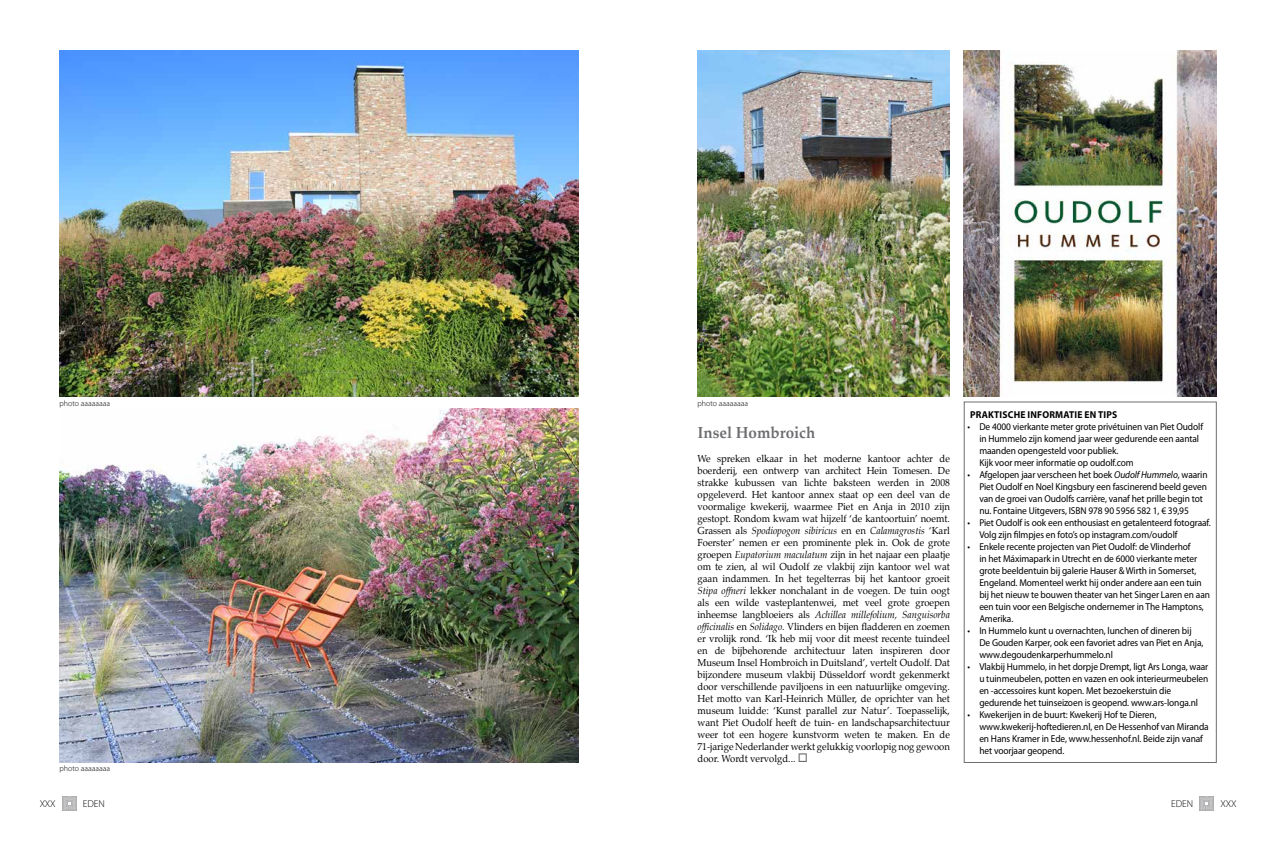
<style>
.page{position:relative;width:1276px;height:842px;background:#fff}
.page>*{position:absolute;margin:0;border:0;box-sizing:border-box;transform-origin:0 0}
.t1{font:700 16px "Palatino";color:#6d6e71;scale:.95 1}
.t2{font:10px/12px "Palatino";color:#000;text-align:justify;scale:.95 1}
.t3{font:10px/12px "Myriad Pro";letter-spacing:-.01em;color:#000;scale:.94 1}
.t4{font:700 10px "Myriad Pro";letter-spacing:.02em;color:#000;scale:.95 1}
.t5{font:300 10px "Myriad Pro";color:#000}
.t6{font:300 8px "Myriad Pro";color:#000}
.s1{font-style:italic}
.s2{color:#6d6e71}
</style>
<div class="page">
<img style="left:62px;top:797px;width:14px;height:14px">
<img style="left:1199px;top:797px;width:14px;height:14px">
<img style="left:60px;top:50px;width:518px;height:347px">
<img style="left:964px;top:50px;width:252px;height:347px">
<img style="left:697px;top:50px;width:253px;height:347px">
<img style="left:60px;top:408px;width:518px;height:355px">
<div style="left:964px;top:402px;width:252px;height:361px;border:1px solid #6d6e71"></div>
<p class="t6" style="left:60px;top:398px;width:52px">photo aaaaaaaa</p>
<p class="t6" style="left:697px;top:398px;width:52px">photo aaaaaaaa</p>
<p class="t6" style="left:60px;top:764px;width:52px">photo aaaaaaaa</p>
<h1 class="t1" style="left:697px;top:419px;width:125px">Insel Hombroich</h1>
<p class="t2" style="left:697px;top:453px;width:267px">We spreken elkaar in het moderne kantoor achter de boerderij, een ontwerp van architect Hein Tomesen. De strakke kubussen van lichte baksteen werden in 2008 opgeleverd. Het kantoor annex staat op een deel van de voormalige kwekerij, waarmee Piet en Anja in 2010 zijn gestopt. Rondom kwam wat hijzelf ‘de kantoortuin’ noemt.<br>Grassen als <span class="s1">Spodiopogon sibiricus</span> en en <span class="s1">Calamagrostis</span> ‘Karl Foerster’ nemen er een prominente plek in. Ook de grote groepen <span class="s1">Eupatorium maculatum</span> zijn in het najaar een plaatje om te zien, al wil Oudolf ze vlakbij zijn kantoor wel wat gaan indammen. In het tegelterras bij het kantoor groeit <span class="s1">Stipa offneri</span> lekker nonchalant in de voegen. De tuin oogt als een wilde vasteplantenwei, met veel grote groepen inheemse langbloeiers als <span class="s1">Achillea millefolium, Sanguisorba officinalis</span> en <span class="s1">Solidago</span>. Vlinders en bijen fladderen en zoemen er vrolijk rond. ‘Ik heb mij voor dit meest recente tuindeel en de bijbehorende architectuur laten inspireren door Museum Insel Hombroich in Duitsland’, vertelt Oudolf. Dat bijzondere museum vlakbij Düsseldorf wordt gekenmerkt door verschillende paviljoens in een natuurlijke omgeving.<br>Het motto van Karl-Heinrich Müller, de oprichter van het museum luidde: ‘Kunst parallel zur Natur’. Toepasselijk, want Piet Oudolf heeft de tuin- en landschapsarchitectuur weer tot een hogere kunstvorm weten te maken. En de 71-jarige Nederlander werkt gelukkig voorlopig nog gewoon door. Wordt vervolgd... <span class="s2">□</span></p>
<p class="t4" style="left:970px;top:408px;width:156px">PRAKTISCHE INFORMATIE EN TIPS</p>
<p class="t3" style="left:979px;top:420px;width:239px;text-indent:-12px">• De 4000 vierkante meter grote privétuinen van Piet Oudolf in Hummelo zijn komend jaar weer gedurende een aantal maanden opengesteld voor publiek.<br>Kijk voor meer informatie op oudolf.com</p>
<p class="t3" style="left:979px;top:468px;width:244px;text-indent:-12px">• Afgelopen jaar verscheen het boek <span class="s1">Oudolf Hummelo</span>, waarin Piet Oudolf en Noel Kingsbury een fascinerend beeld geven van de groei van Oudolfs carrière, vanaf het prille begin tot nu. Fontaine Uitgevers, ISBN 978 90 5956 582 1, € 39,95</p>
<p class="t3" style="left:979px;top:516px;width:248px;text-indent:-12px">• Piet Oudolf is ook een enthousiast en getalenteerd fotograaf.<br>Volg zijn filmpjes en foto’s op instagram.com/oudolf</p>
<p class="t3" style="left:979px;top:540px;width:247px;text-indent:-12px">• Enkele recente projecten van Piet Oudolf: de Vlinderhof<br>in het Máximapark in Utrecht en de 6000 vierkante meter grote beeldentuin bij galerie Hauser &amp; Wirth in Somerset, Engeland. Momenteel werkt hij onder andere aan een tuin bij het nieuw te bouwen theater van het Singer Laren en aan een tuin voor een Belgische ondernemer in The Hamptons, Amerika.</p>
<p class="t3" style="left:979px;top:624px;width:240px;text-indent:-12px">• In Hummelo kunt u overnachten, lunchen of dineren bij<br>De Gouden Karper, ook een favoriet adres van Piet en Anja, www.degoudenkarperhummelo.nl</p>
<p class="t3" style="left:979px;top:660px;width:245px;text-indent:-12px">• Vlakbij Hummelo, in het dorpje Drempt, ligt Ars Longa, waar u tuinmeubelen, potten en vazen en ook interieurmeubelen en -accessoires kunt kopen. Met bezoekerstuin die gedurende het tuinseizoen is geopend. www.ars-longa.nl</p>
<p class="t3" style="left:979px;top:708px;width:245px;text-indent:-12px">• Kwekerijen in de buurt: Kwekerij Hof te Dieren, www.kwekerij-hoftedieren.nl, en De Hessenhof van Miranda en Hans Kramer in Ede, www.hessenhof.nl. Beide zijn vanaf het voorjaar geopend.</p>
<p class="t5" style="left:40px;top:798px;width:18px">XXX</p>
<p class="t5" style="left:83px;top:798px;width:24px">EDEN</p>
<p class="t5" style="left:1171px;top:798px;width:24px">EDEN</p>
<p class="t5" style="left:1220px;top:798px;width:18px">XXX</p>
</div>
